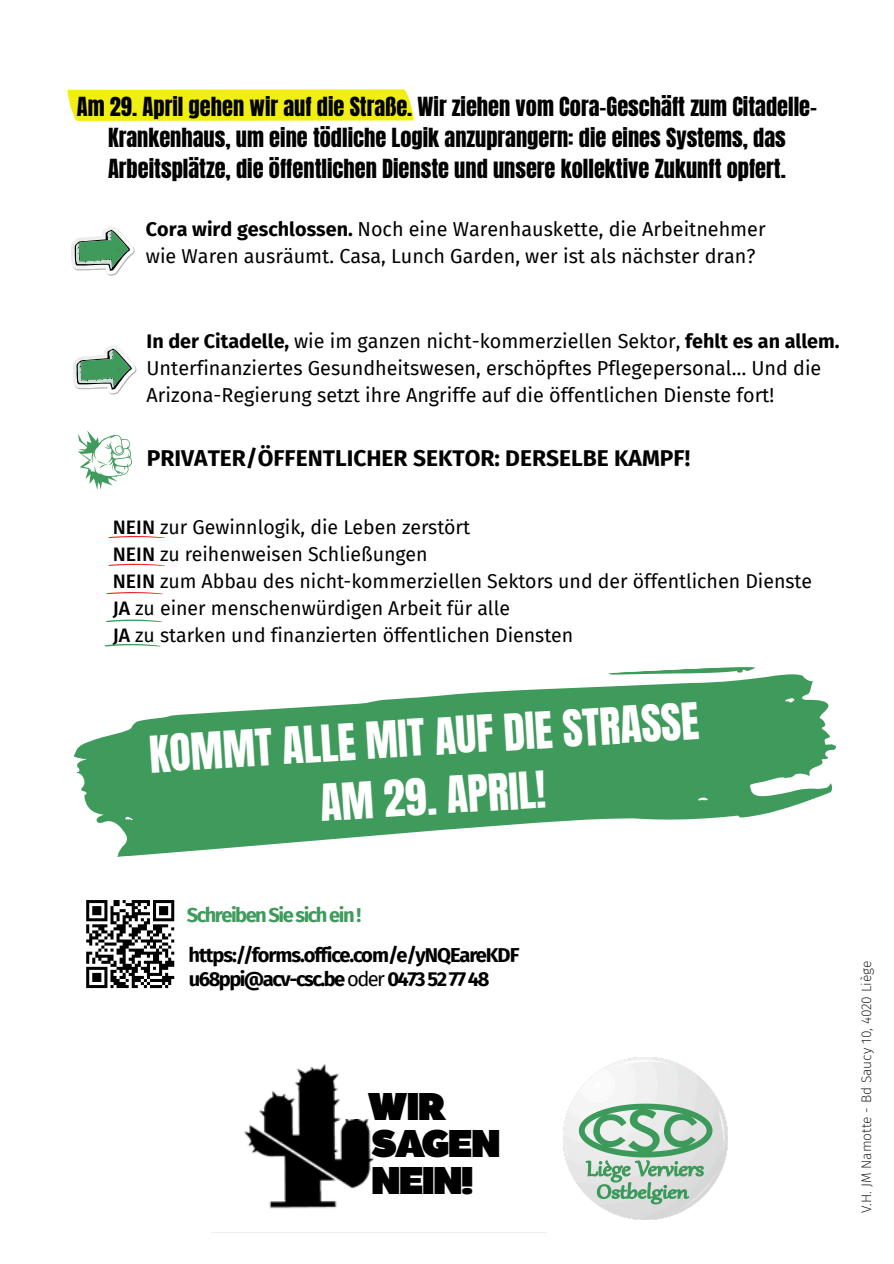
<style>
.page{position:relative;width:894px;height:1264px;background:#fff}
.page>*{position:absolute;margin:0;border:0;box-sizing:border-box;transform-origin:0 0}
.t1{font:43.2px/59.4px "Anton";color:#fff;text-align:center}
.t2{font:900 38.55px "Maax Display";color:#000}
.t3{font:700 22.8px "Fira Sans";color:#000}
.t4{font:22.35px/31.2px "Anton";color:#000;text-align:center}
.t5{font:700 20.1px "Fira Sans";letter-spacing:-.06em;color:#000}
.t6{font:700 20.1px "Fira Sans";letter-spacing:-.075em;color:#3f9b5c}
.t7{font:19.8px/27px "Fira Sans";color:#000}
.t8{font:19.5px/27px "Fira Sans";color:#000}
.t9{font:200 13.8px "Fira Sans";color:#000}
.s1{font-weight:700}
.s2{font-weight:500}
.s3{font-weight:400}
</style>
<div class="page">
<svg style="left:71px;top:226px;width:64px;height:49px"></svg>
<svg style="left:73px;top:345px;width:63px;height:49px"></svg>
<svg style="left:78px;top:430px;width:54px;height:60px"></svg>
<svg style="left:108px;top:536px;width:57px;height:2px"></svg>
<svg style="left:108px;top:563px;width:57px;height:3px"></svg>
<svg style="left:106px;top:592px;width:57px;height:2px"></svg>
<svg style="left:107px;top:619px;width:51px;height:2px"></svg>
<svg style="left:105px;top:644px;width:55px;height:2px"></svg>
<svg style="left:74px;top:667px;width:762px;height:190px;fill:#3f9b5c"></svg>
<img style="left:563px;top:1057px;width:164px;height:162px">
<svg style="left:86px;top:900px;width:89px;height:89px"></svg>
<img style="left:211px;top:1064px;width:335px;height:169px">
<div style="left:343px;top:1060px;width:179px;height:58px;background:#fff"></div>
<div style="left:374px;top:1111px;width:156px;height:58px;background:#fff"></div>
<div style="left:374px;top:1157px;width:156px;height:58px;background:#fff"></div>
<svg style="left:68px;top:89px;width:345px;height:32px;background:#f0ee1d"></svg>
<p class="t4" style="left:77px;top:91px;width:741px">Am 29. April gehen wir auf die Straße. Wir ziehen vom Cora-Geschäft zum Citadelle-<br>Krankenhaus, um eine tödliche Logik anzuprangern: die eines Systems, das<br>Arbeitsplätze, die öffentlichen Dienste und unsere kollektive Zukunft opfert.</p>
<h4 class="t7" style="left:146px;top:216px;width:621px"><span class="s1">Cora wird geschlossen.</span> Noch eine Warenhauskette, die Arbeitnehmer wie Waren ausräumt. Casa, Lunch Garden, wer ist als nächster dran?</h4>
<p class="t7" style="left:146px;top:328px;width:694px"><span class="s1">In der Citadelle,</span> wie im ganzen nicht-kommerziellen Sektor, <span class="s1">fehlt es an allem.<br></span>Unterfinanziertes Gesundheitswesen, erschöpftes Pflegepersonal… Und die<br>Arizona-Regierung setzt ihre Angriffe auf die öffentlichen Dienste fort!</p>
<h6 class="t3" style="left:147px;top:444px;width:544px">PRIVATER/ÖFFENTLICHER SEKTOR: DERSELBE KAMPF!</h6>
<p class="t8" style="left:113px;top:514px;width:700px"><span class="s2">NEIN</span> zur Gewinnlogik, die Leben zerstört<br><span class="s2">NEIN</span> zu reihenweisen Schließungen<br><span class="s2">NEIN</span> zum Abbau des nicht-kommerziellen Sektors und der öffentlichen Dienste <span class="s2">JA</span> zu einer menschenwürdigen Arbeit für alle<br><span class="s2">JA</span> zu starken und finanzierten öffentlichen Diensten</p>
<p class="t1" style="left:147px;top:727px;width:552px;rotate:-4deg">KOMMT ALLE MIT AUF DIE STRASSE<br>AM 29. APRIL!</p>
<p class="t6" style="left:187px;top:903px;width:176px">Schreiben Sie sich ein !</p>
<h3 class="t5" style="left:188px;top:943px;width:332px">https://forms.office.com/e/yNQEareKDF</h3>
<h6 class="t5" style="left:189px;top:967px;width:302px">u68ppi@acv-csc.be <span class="s3">oder</span> 0473 52 77 48</h6>
<h6 class="t2" style="left:368px;top:1077px;width:80px">WIR</h6>
<p class="t2" style="left:371px;top:1114px;width:129px">SAGEN</p>
<p class="t2" style="left:372px;top:1151px;width:102px">NEIN!</p>
<p class="t9" style="left:858px;top:1212px;width:253px;rotate:-90deg">V.H. JM Namotte - Bd Saucy 10, 4020 Liège</p>
</div>
